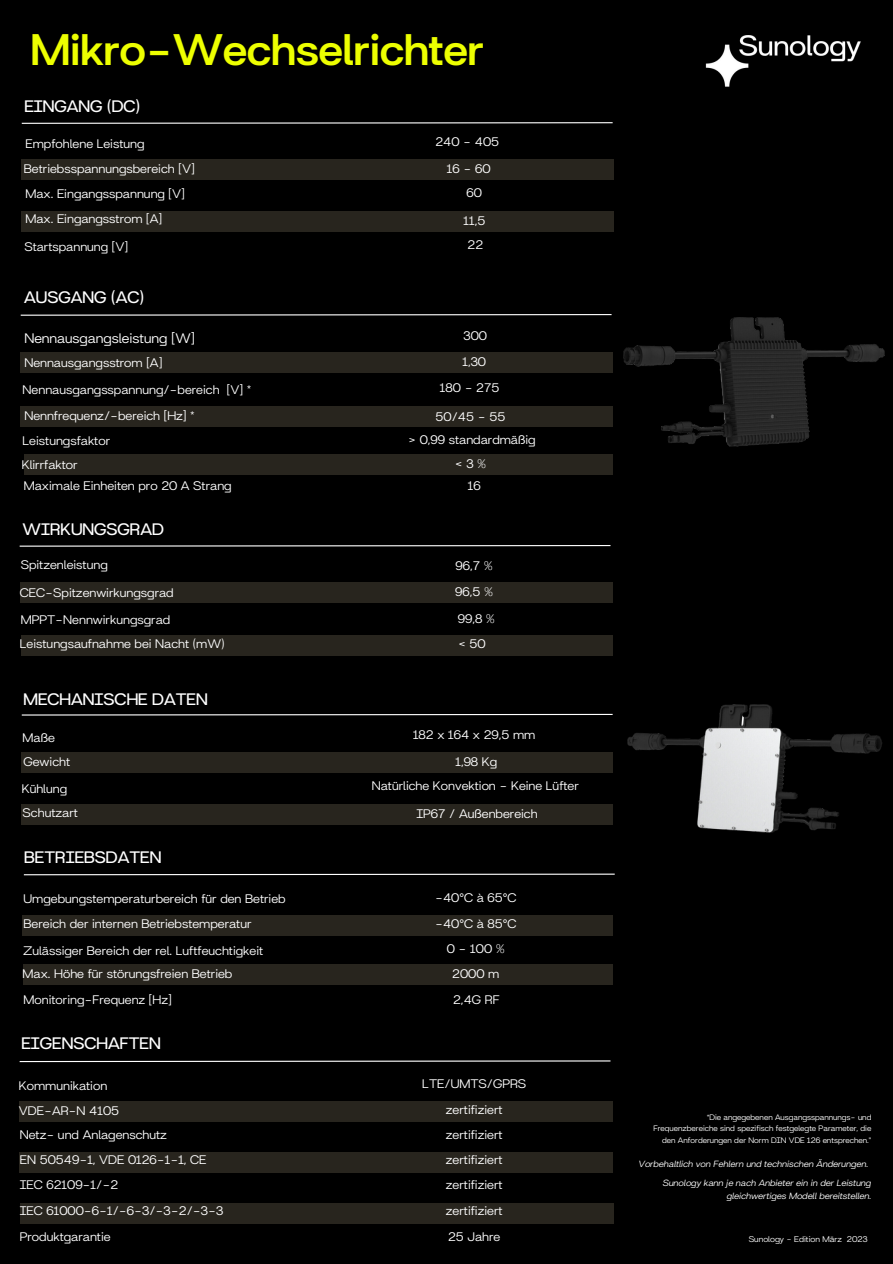
<style>
.page{position:relative;width:893px;height:1264px;background:#fff}
.page>*{position:absolute;margin:0;border:0;box-sizing:border-box;transform-origin:0 0}
.t1{font:800 48px "Britanica";color:#edff00}
.t2{font:700 18.15px "Britanica";color:#fff}
.t3{font:15px "Britanica";color:#fff}
.t4{font:13.5px "Britanica";color:#fff}
.t5{font:italic 9.75px/13px "Britanica";color:#fff;text-align:right}
.t6{font:9px "Britanica";color:#fff}
.t7{font:8.55px/11.4px "Britanica";color:#fff;text-align:right}
</style>
<div class="page">
<div style="left:0;top:0;width:892px;height:1263px;background:#000"></div>
<div style="left:21px;top:211px;width:592px;height:21px;background:#28251e"></div>
<div style="left:20px;top:352px;width:592px;height:21px;background:#28251e"></div>
<div style="left:20px;top:405px;width:592px;height:21px;background:#28251e"></div>
<div style="left:24px;top:454px;width:588px;height:21px;background:#28251e"></div>
<div style="left:20px;top:582px;width:592px;height:20px;background:#28251e"></div>
<div style="left:21px;top:635px;width:591px;height:21px;background:#28251e"></div>
<div style="left:21px;top:751px;width:591px;height:21px;background:#28251e"></div>
<div style="left:21px;top:804px;width:591px;height:20px;background:#28251e"></div>
<div style="left:23px;top:915px;width:589px;height:21px;background:#28251e"></div>
<div style="left:23px;top:964px;width:589px;height:21px;background:#28251e"></div>
<div style="left:21px;top:159px;width:592px;height:21px;background:#28251e"></div>
<img style="left:623px;top:317px;width:261px;height:130px">
<img style="left:627px;top:704px;width:255px;height:129px">
<img style="left:705px;top:35px;width:156px;height:52px">
<svg style="left:21px;top:122px;width:592px;height:2px"></svg>
<div style="left:20px;top:1101px;width:592px;height:21px;background:#28251e"></div>
<div style="left:20px;top:1151px;width:592px;height:21px;background:#28251e"></div>
<div style="left:20px;top:1203px;width:593px;height:21px;background:#28251e"></div>
<svg style="left:20px;top:314px;width:592px;height:2px"></svg>
<svg style="left:19px;top:545px;width:592px;height:2px"></svg>
<svg style="left:23px;top:873px;width:592px;height:2px"></svg>
<svg style="left:19px;top:1060px;width:592px;height:2px"></svg>
<svg style="left:21px;top:713px;width:592px;height:3px"></svg>
<h5 class="t1" style="left:31px;top:16px;width:454px">Mikro-Wechselrichter</h5>
<h2 class="t2" style="left:24px;top:93px;width:117px">EINGANG (DC)</h2>
<h5 class="t4" style="left:25px;top:134px;width:120px">Empfohlene Leistung</h5>
<h5 class="t4" style="left:24px;top:159px;width:172px">Betriebsspannungsbereich [V]</h5>
<h5 class="t4" style="left:25px;top:184px;width:161px">Max. Eingangsspannung [V]</h5>
<h5 class="t4" style="left:25px;top:210px;width:138px">Max. Eingangsstrom [A]</h5>
<p class="t4" style="left:24px;top:237px;width:105px">Startspannung [V]</p>
<h5 class="t2" style="left:24px;top:285px;width:121px">AUSGANG (AC)</h5>
<h5 class="t3" style="left:24px;top:328px;width:172px">Nennausgangsleistung [W]</h5>
<h5 class="t4" style="left:24px;top:353px;width:139px">Nennausgangsstrom [A]</h5>
<h5 class="t4" style="left:23px;top:380px;width:230px">Nennausgangsspannung/-bereich [V] *</h5>
<h5 class="t4" style="left:24px;top:406px;width:172px">Nennfrequenz/-bereich [Hz] *</h5>
<h5 class="t4" style="left:23px;top:431px;width:89px">Leistungsfaktor</h5>
<p class="t4" style="left:22px;top:455px;width:57px">Klirrfaktor</p>
<p class="t4" style="left:24px;top:476px;width:209px">Maximale Einheiten pro 20 A Strang</p>
<h2 class="t2" style="left:23px;top:516px;width:143px">WIRKUNGSGRAD</h2>
<h3 class="t4" style="left:21px;top:555px;width:88px">Spitzenleistung</h3>
<h5 class="t4" style="left:20px;top:583px;width:155px">CEC-Spitzenwirkungsgrad</h5>
<h5 class="t4" style="left:21px;top:610px;width:151px">MPPT-Nennwirkungsgrad</h5>
<h5 class="t4" style="left:20px;top:634px;width:206px">Leistungsaufnahme bei Nacht (mW)</h5>
<h1 class="t2" style="left:24px;top:686px;width:186px">MECHANISCHE DATEN</h1>
<h5 class="t4" style="left:23px;top:728px;width:34px">Maße</h5>
<h5 class="t4" style="left:24px;top:752px;width:48px">Gewicht</h5>
<h5 class="t4" style="left:22px;top:778px;width:47px">Kühlung</h5>
<h5 class="t4" style="left:23px;top:803px;width:57px">Schutzart</h5>
<h5 class="t2" style="left:24px;top:844px;width:139px">BETRIEBSDATEN</h5>
<h5 class="t4" style="left:24px;top:889px;width:263px">Umgebungstemperaturbereich für den Betrieb</h5>
<h5 class="t4" style="left:24px;top:914px;width:229px">Bereich der internen Betriebstemperatur</h5>
<h5 class="t4" style="left:23px;top:941px;width:242px">Zulässiger Bereich der rel. Luftfeuchtigkeit</h5>
<h5 class="t4" style="left:23px;top:964px;width:211px">Max. Höhe für störungsfreien Betrieb</h5>
<p class="t4" style="left:24px;top:990px;width:150px">Monitoring-Frequenz [Hz]</p>
<h5 class="t2" style="left:21px;top:1030px;width:141px">EIGENSCHAFTEN</h5>
<h5 class="t4" style="left:19px;top:1076px;width:90px">Kommunikation</h5>
<h5 class="t4" style="left:19px;top:1101px;width:102px">VDE-AR-N 4105</h5>
<h5 class="t4" style="left:20px;top:1125px;width:149px">Netz- und Anlagenschutz</h5>
<h5 class="t4" style="left:20px;top:1150px;width:188px">EN 50549-1, VDE 0126-1-1, CE</h5>
<h5 class="t4" style="left:20px;top:1175px;width:100px">IEC 62109-1/-2</h5>
<h5 class="t4" style="left:20px;top:1201px;width:205px">IEC 61000-6-1/-6-3/-3-2/-3-3</h5>
<h5 class="t4" style="left:20px;top:1227px;width:92px">Produktgarantie</h5>
<h2 class="t4" style="left:435px;top:132px;width:65px">240 - 405</h2>
<h5 class="t4" style="left:447px;top:160px;width:45px">16 - 60</h5>
<h5 class="t4" style="left:466px;top:183px;width:17px">60</h5>
<h5 class="t4" style="left:463px;top:211px;width:23px">11,5</h5>
<h5 class="t4" style="left:467px;top:235px;width:17px">22</h5>
<h4 class="t4" style="left:463px;top:326px;width:25px">300</h4>
<h5 class="t4" style="left:462px;top:352px;width:25px">1,30</h5>
<p class="t4" style="left:440px;top:378px;width:61px">180 - 275</p>
<h5 class="t4" style="left:435px;top:408px;width:71px">50/45 - 55</h5>
<h5 class="t4" style="left:408px;top:430px;width:129px">&gt; 0,99 standardmäßig</h5>
<h4 class="t4" style="left:454px;top:454px;width:33px">&lt;3%</h4>
<h5 class="t4" style="left:468px;top:476px;width:14px">16</h5>
<h5 class="t4" style="left:455px;top:556px;width:39px">96,7 %</h5>
<h5 class="t4" style="left:455px;top:582px;width:39px">96,5 %</h5>
<h5 class="t4" style="left:458px;top:609px;width:39px">99,8 %</h5>
<p class="t4" style="left:458px;top:634px;width:29px">&lt; 50</p>
<p class="t4" style="left:413px;top:725px;width:124px">182 x 164 x 29,5 mm</p>
<h2 class="t4" style="left:455px;top:752px;width:43px">1,98 Kg</h2>
<h4 class="t4" style="left:372px;top:776px;width:209px">Natürliche Konvektion - Keine Lüfter</h4>
<h5 class="t4" style="left:416px;top:803px;width:123px">IP67 / Außenbereich</h5>
<h5 class="t4" style="left:435px;top:888px;width:83px">-40°C à 65°C</h5>
<h5 class="t4" style="left:435px;top:914px;width:83px">-40°C à 85°C</h5>
<h5 class="t4" style="left:447px;top:939px;width:59px">0-100%</h5>
<h5 class="t4" style="left:452px;top:964px;width:49px">2000 m</h5>
<h5 class="t4" style="left:453px;top:990px;width:48px">2,4G RF</h5>
<h4 class="t4" style="left:422px;top:1074px;width:105px">LTE/UMTS/GPRS</h4>
<h6 class="t4" style="left:446px;top:1099px;width:58px">zertifiziert</h6>
<h4 class="t4" style="left:446px;top:1125px;width:58px">zertifiziert</h4>
<h6 class="t4" style="left:446px;top:1150px;width:58px">zertifiziert</h6>
<h4 class="t4" style="left:446px;top:1175px;width:58px">zertifiziert</h4>
<h5 class="t4" style="left:446px;top:1201px;width:58px">zertifiziert</h5>
<h6 class="t4" style="left:448px;top:1227px;width:54px">25 Jahre</h6>
<h5 class="t7" style="left:653px;top:1110px;width:219px">*Die angegebenen Ausgangsspannungs- und<br>Frequenzbereiche sind spezifisch festgelegte Parameter, die den Anforderungen der Norm DIN VDE 126 entsprechen."</h5>
<h2 class="t5" style="left:638px;top:1156px;width:231px">Vorbehaltlich von Fehlern und technischen Änderungen.</h2>
<h2 class="t5" style="left:662px;top:1175px;width:210px">Sunology kann je nach Anbieter ein in der Leistung gleichwertiges Modell bereitstellen.</h2>
<h5 class="t6" style="left:748px;top:1232px;width:120px">Sunology - Edition März 2023</h5>
</div>
